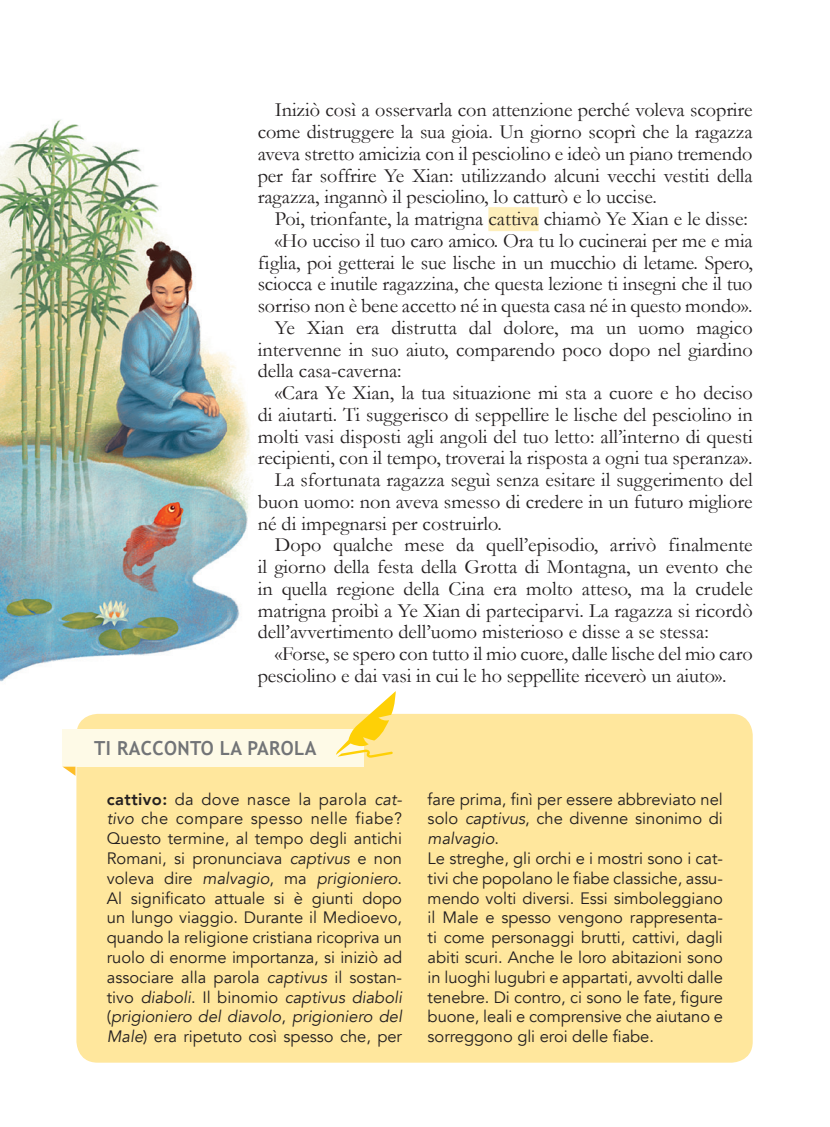
<style>
.page{position:relative;width:830px;height:1127px;background:#fff}
.page>*{position:absolute;margin:0;border:0;box-sizing:border-box;transform-origin:0 0}
.BRANO_-_Corpo_Testo{font:20.25px/21.8px "Garamond";color:#231f20;text-align:justify}
.BOX_LESSICO_-_Titolo{font:700 19.35px "Trebuchet MS";letter-spacing:.02em;color:#727477;scale:.95 1}
.Esercizi_Avenir{font:16.5px/19.8px "Avenir";color:#231f20;text-align:justify}
.s1{font-weight:800}
.s2{font-style:italic}
</style>
<div class="page">
<img style="left:0;top:119px;width:253px;height:563px">
<div style="left:76px;top:714px;width:676px;height:348px;background:#ffe79d;border-radius:21px"></div>
<div style="left:63px;top:729px;width:301px;height:38px;background:#fefae7"></div>
<svg style="left:63px;top:767px;width:12px;height:9px"></svg>
<svg style="left:336px;top:692px;width:59px;height:66px"></svg>
<div style="left:488px;top:207px;width:50px;height:24px;background:#feefbc"></div>
<p class="BRANO_-_Corpo_Testo" style="left:257px;top:99px;width:496px;text-indent:17px">Iniziò così a osservarla con attenzione perché voleva scoprire come distruggere la sua gioia. Un giorno scoprì che la ragazza aveva stretto amicizia con il pesciolino e ideò un piano tremendo per far soffrire Ye Xian: utilizzando alcuni vecchi vestiti della ragazza, ingannò il pesciolino, lo catturò e lo uccise.</p>
<p class="BRANO_-_Corpo_Testo" style="left:274px;top:207px;width:474px">Poi, trionfante, la matrigna cattiva chiamò Ye Xian e le disse:</p>
<p class="BRANO_-_Corpo_Testo" style="left:257px;top:229px;width:496px;text-indent:17px">«Ho ucciso il tuo caro amico. Ora tu lo cucinerai per me e mia figlia, poi getterai le sue lische in un mucchio di letame. Spero, sciocca e inutile ragazzina, che questa lezione ti insegni che il tuo sorriso non è bene accetto né in questa casa né in questo mondo».</p>
<p class="BRANO_-_Corpo_Testo" style="left:257px;top:316px;width:496px;text-indent:17px">Ye Xian era distrutta dal dolore, ma un uomo magico intervenne in suo aiuto, comparendo poco dopo nel giardino della casa-caverna:</p>
<p class="BRANO_-_Corpo_Testo" style="left:257px;top:381px;width:496px;text-indent:17px">«Cara Ye Xian, la tua situazione mi sta a cuore e ho deciso di aiutarti. Ti suggerisco di seppellire le lische del pesciolino in molti vasi disposti agli angoli del tuo letto: all’interno di questi recipienti, con il tempo, troverai la risposta a ogni tua speranza».</p>
<p class="BRANO_-_Corpo_Testo" style="left:257px;top:468px;width:496px;text-indent:17px">La sfortunata ragazza seguì senza esitare il suggerimento del buon uomo: non aveva smesso di credere in un futuro migliore né di impegnarsi per costruirlo.</p>
<p class="BRANO_-_Corpo_Testo" style="left:257px;top:534px;width:496px;text-indent:17px">Dopo qualche mese da quell’episodio, arrivò finalmente il giorno della festa della Grotta di Montagna, un evento che in quella regione della Cina era molto atteso, ma la crudele matrigna proibì a Ye Xian di parteciparvi. La ragazza si ricordò dell’avvertimento dell’uomo misterioso e disse a se stessa:</p>
<p class="BRANO_-_Corpo_Testo" style="left:257px;top:642px;width:496px;text-indent:17px">«Forse, se spero con tutto il mio cuore, dalle lische del mio caro pesciolino e dai vasi in cui le ho seppellite riceverò un aiuto».</p>
<p class="BOX_LESSICO_-_Titolo" style="left:94px;top:736px;width:235px">TI RACCONTO LA PAROLA</p>
<p class="Esercizi_Avenir" style="left:107px;top:789px;width:297px"><span class="s1">cattivo:</span> da dove nasce la parola <span class="s2">cat&shy;tivo</span> che compare spesso nelle fiabe?<br>Questo termine, al tempo degli antichi Romani, si pronunciava <span class="s2">captivus</span> e non voleva dire <span class="s2">malvagio</span>, ma <span class="s2">prigioniero</span>.<br>Al significato attuale si è giunti dopo un lungo viaggio. Durante il Medioevo, quando la religione cristiana ricopriva un ruolo di enorme importanza, si iniziò ad associare alla parola <span class="s2">captivus</span> il sostan&shy;tivo <span class="s2">diaboli</span>. Il binomio <span class="s2">captivus diaboli </span>(<span class="s2">prigioniero del diavolo</span>, <span class="s2">prigioniero del Male</span>) era ripetuto così spesso che, per</p>
<p class="Esercizi_Avenir" style="left:427px;top:789px;width:296px">fare prima, finì per essere abbreviato nel solo <span class="s2">captivus</span>, che divenne sinonimo di <span class="s2">malvagio</span>.</p>
<p class="Esercizi_Avenir" style="left:427px;top:849px;width:297px">Le streghe, gli orchi e i mostri sono i cat&shy;tivi che popolano le fiabe classiche, assu&shy;mendo volti diversi. Essi simboleggiano il Male e spesso vengono rappresenta&shy;ti come personaggi brutti, cattivi, dagli abiti scuri. Anche le loro abitazioni sono in luoghi lugubri e appartati, avvolti dalle tenebre. Di contro, ci sono le fate, figure buone, leali e comprensive che aiutano e sorreggono gli eroi delle fiabe.</p>
</div>
